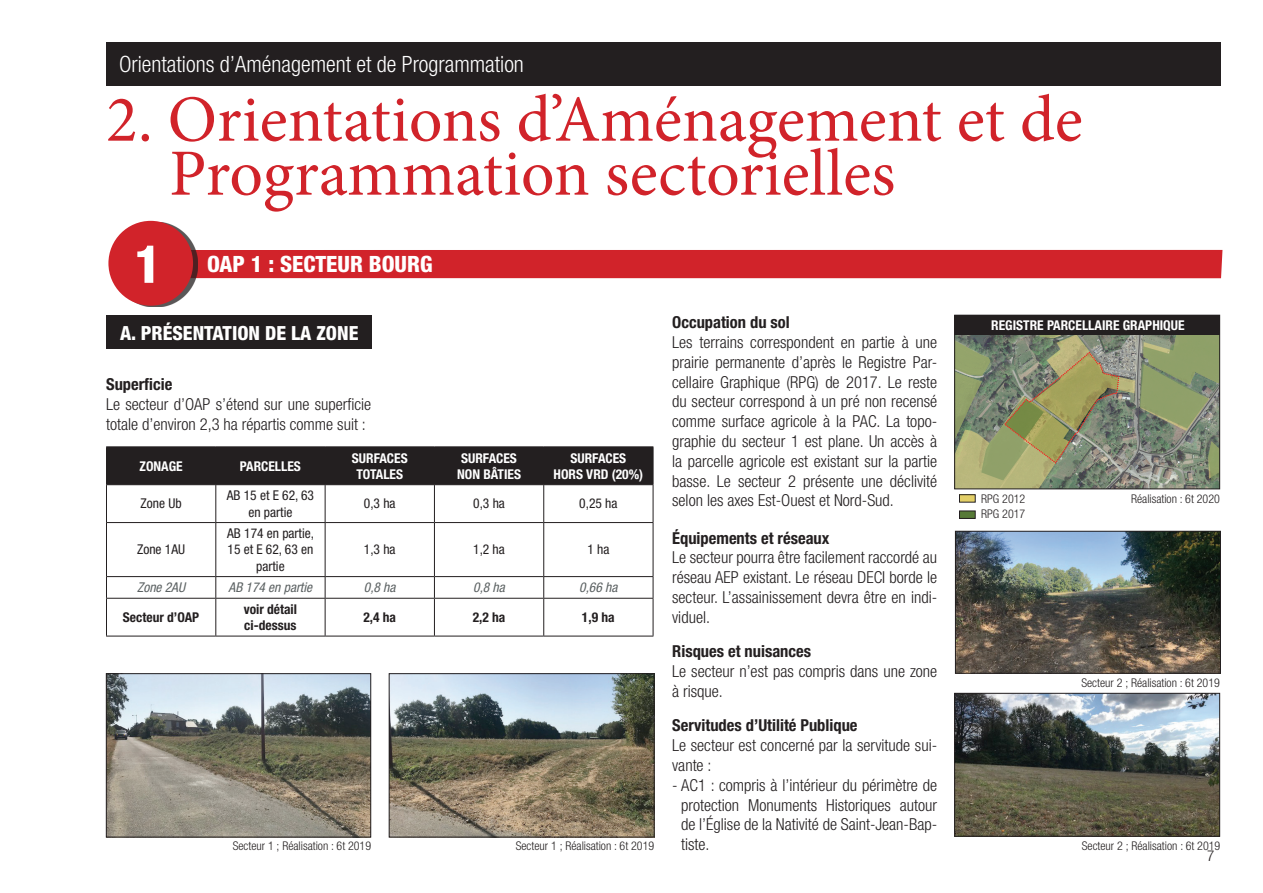
<style>
.page{position:relative;width:1263px;height:893px;background:#fff}
.page>*{position:absolute;margin:0;border:0;box-sizing:border-box;transform-origin:0 0}
.t1{font:66px/54px "Minion Pro";color:#d1232a}
.t2{font:800 condensed 52.5px "Helvetica Neue LT Std";color:#fff}
.t3{font:300 condensed 22.5px "Helvetica Neue LT Std";color:#fff}
.t4{font:800 condensed 22.5px "Helvetica Neue LT Std";color:#fff}
.t5{font:800 condensed 19.5px "Helvetica Neue LT Std";color:#fff}
.t6{font:300 condensed 16.5px/19.8px "Helvetica Neue LT Std";color:#231f20}
.t7{font:700 condensed 16.5px "Helvetica Neue LT Std";color:#231f20}
.t8{font:300 condensed 15px "Helvetica Neue LT Std";color:#231f20}
.t9{font:700 condensed 13.5px/16.2px "Helvetica Neue LT Std";color:#fff;text-align:center}
.t10{font:condensed 13.5px/16.2px "Helvetica Neue LT Std";color:#231f20;text-align:center}
.t11{font:700 condensed 13.5px/16.2px "Helvetica Neue LT Std";color:#231f20}
.t12{font:italic condensed 13.5px "Helvetica Neue LT Std";color:#5b6162}
.t13{font:300 condensed 12px/15.1px "Helvetica Neue LT Std";color:#231f20}
</style>
<div class="page">
<div style="left:106px;top:43px;width:1114px;height:43px;background:#231f20"></div>
<div style="left:197px;top:250px;width:1025px;height:28px;background:#d1232a"></div>
<div style="left:113px;top:222px;width:84px;height:85px;background:#231f20;opacity:.75"></div>
<div style="left:108px;top:221px;width:85px;height:85px;background:#d1232a;border-radius:50%"></div>
<div style="left:106px;top:315px;width:265px;height:33px;background:#231f20"></div>
<img style="left:108px;top:675px;width:261px;height:160px">
<div style="left:106px;top:673px;width:265px;height:164px;border:1px solid #231f20"></div>
<img style="left:956px;top:695px;width:262px;height:139px">
<div style="left:954px;top:693px;width:266px;height:143px;border:1px solid #231f20"></div>
<img style="left:391px;top:675px;width:261px;height:160px">
<div style="left:389px;top:673px;width:265px;height:164px;border:1px solid #231f20"></div>
<img style="left:957px;top:533px;width:262px;height:138px">
<div style="left:955px;top:531px;width:266px;height:142px;border:1px solid #231f20"></div>
<div style="left:107px;top:447px;width:546px;height:37px;background:#231f20"></div>
<hr style="left:106px;top:446px;width:110px;height:1px;background:#231f20">
<hr style="left:106px;top:447px;width:1px;height:37px;background:#231f20">
<hr style="left:216px;top:446px;width:109px;height:1px;background:#231f20">
<hr style="left:215px;top:447px;width:1px;height:37px;background:#231f20">
<hr style="left:325px;top:446px;width:109px;height:1px;background:#231f20">
<hr style="left:325px;top:447px;width:1px;height:37px;background:#231f20">
<hr style="left:434px;top:446px;width:110px;height:1px;background:#231f20">
<hr style="left:434px;top:447px;width:1px;height:37px;background:#231f20">
<hr style="left:544px;top:446px;width:109px;height:1px;background:#231f20">
<hr style="left:543px;top:447px;width:1px;height:37px;background:#231f20">
<hr style="left:653px;top:447px;width:1px;height:37px;background:#231f20">
<hr style="left:106px;top:484px;width:110px;height:1px;background:#231f20">
<hr style="left:106px;top:485px;width:1px;height:37px;background:#231f20">
<hr style="left:216px;top:484px;width:109px;height:1px;background:#231f20">
<hr style="left:215px;top:485px;width:1px;height:37px;background:#231f20">
<hr style="left:325px;top:484px;width:109px;height:1px;background:#231f20">
<hr style="left:325px;top:485px;width:1px;height:37px;background:#231f20">
<hr style="left:434px;top:484px;width:110px;height:1px;background:#231f20">
<hr style="left:434px;top:485px;width:1px;height:37px;background:#231f20">
<hr style="left:544px;top:484px;width:109px;height:1px;background:#231f20">
<hr style="left:543px;top:485px;width:1px;height:37px;background:#231f20">
<hr style="left:653px;top:485px;width:1px;height:37px;background:#231f20">
<hr style="left:106px;top:522px;width:110px;height:1px;background:#231f20">
<hr style="left:106px;top:523px;width:1px;height:53px;background:#231f20">
<hr style="left:216px;top:522px;width:109px;height:1px;background:#231f20">
<hr style="left:215px;top:523px;width:1px;height:53px;background:#231f20">
<hr style="left:325px;top:522px;width:109px;height:1px;background:#231f20">
<hr style="left:325px;top:523px;width:1px;height:53px;background:#231f20">
<hr style="left:434px;top:522px;width:110px;height:1px;background:#231f20">
<hr style="left:434px;top:523px;width:1px;height:53px;background:#231f20">
<hr style="left:544px;top:522px;width:109px;height:1px;background:#231f20">
<hr style="left:543px;top:523px;width:1px;height:53px;background:#231f20">
<hr style="left:653px;top:523px;width:1px;height:53px;background:#231f20">
<hr style="left:106px;top:576px;width:110px;height:1px;background:#231f20">
<svg style="left:106px;top:577px;width:1px;height:21px"></svg>
<hr style="left:216px;top:576px;width:109px;height:1px;background:#231f20">
<svg style="left:215px;top:577px;width:1px;height:21px"></svg>
<hr style="left:325px;top:576px;width:109px;height:1px;background:#231f20">
<svg style="left:325px;top:577px;width:1px;height:21px"></svg>
<hr style="left:434px;top:576px;width:110px;height:1px;background:#231f20">
<svg style="left:434px;top:577px;width:1px;height:21px"></svg>
<hr style="left:544px;top:576px;width:109px;height:1px;background:#231f20">
<svg style="left:543px;top:577px;width:1px;height:21px"></svg>
<svg style="left:653px;top:577px;width:1px;height:21px"></svg>
<hr style="left:106px;top:598px;width:110px;height:1px;background:#231f20">
<hr style="left:106px;top:599px;width:1px;height:37px;background:#231f20">
<hr style="left:216px;top:598px;width:109px;height:1px;background:#231f20">
<hr style="left:215px;top:599px;width:1px;height:37px;background:#231f20">
<hr style="left:325px;top:598px;width:109px;height:1px;background:#231f20">
<hr style="left:325px;top:599px;width:1px;height:37px;background:#231f20">
<hr style="left:434px;top:598px;width:110px;height:1px;background:#231f20">
<hr style="left:434px;top:599px;width:1px;height:37px;background:#231f20">
<hr style="left:544px;top:598px;width:109px;height:1px;background:#231f20">
<hr style="left:543px;top:599px;width:1px;height:37px;background:#231f20">
<hr style="left:653px;top:599px;width:1px;height:37px;background:#231f20">
<hr style="left:106px;top:636px;width:110px;height:1px;background:#231f20">
<hr style="left:216px;top:636px;width:109px;height:1px;background:#231f20">
<hr style="left:325px;top:636px;width:109px;height:1px;background:#231f20">
<hr style="left:434px;top:636px;width:110px;height:1px;background:#231f20">
<hr style="left:544px;top:636px;width:109px;height:1px;background:#231f20">
<svg style="left:956px;top:334px;width:262px;height:153px;background:#8a916f"></svg>
<div style="left:954px;top:315px;width:266px;height:174px;border:1px solid #231f20"></div>
<div style="left:959px;top:511px;width:16px;height:7px;background:#577a37"></div>
<div style="left:959px;top:511px;width:16px;height:8px;border:1px solid #231f20"></div>
<div style="left:959px;top:495px;width:16px;height:7px;background:#e3cf67"></div>
<div style="left:959px;top:494px;width:16px;height:8px;border:1px solid #231f20"></div>
<div style="left:954px;top:315px;width:266px;height:19px;background:#231f20"></div>
<h3 class="t3" style="left:119px;top:51px;width:406px">Orientations d’Aménagement et de Programmation</h3>
<h1 class="t1" style="left:169px;top:93px;width:915px;text-indent:-63px">2. Orientations d’Aménagement et de<br>Programmation sectorielles</h1>
<h2 class="t2" style="left:134px;top:232px;width:29px">1</h2>
<h3 class="t4" style="left:207px;top:250px;width:227px">OAP 1 : SECTEUR BOURG</h3>
<p class="t7" style="left:672px;top:312px;width:119px">Occupation du sol</p>
<p class="t6" style="left:672px;top:332px;width:267px;text-align:justify">Les terrains correspondent en partie à une prairie permanente d’après le Registre Par&shy;cellaire Graphique (RPG) de 2017. Le reste du secteur correspond à un pré non recensé comme surface agricole à la PAC. La topo&shy;graphie du secteur 1 est plane. Un accès à la parcelle agricole est existant sur la partie basse. Le secteur 2 présente une déclivité selon les axes Est-Ouest et Nord-Sud.</p>
<p class="t7" style="left:672px;top:528px;width:159px">Équipements et réseaux</p>
<p class="t6" style="left:672px;top:547px;width:267px;text-align:justify">Le secteur pourra être facilement raccordé au réseau AEP existant. Le réseau DECI borde le secteur. L’assainissement devra être en indi&shy;viduel.</p>
<p class="t7" style="left:672px;top:641px;width:140px">Risques et nuisances</p>
<p class="t6" style="left:672px;top:661px;width:267px">Le secteur n’est pas compris dans une zone à risque.</p>
<p class="t7" style="left:672px;top:715px;width:187px">Servitudes d’Utilité Publique</p>
<p class="t6" style="left:672px;top:735px;width:266px">Le secteur est concerné par la servitude sui&shy;vante :</p>
<p class="t6" style="left:681px;top:775px;width:258px;text-align:justify;text-indent:-9px">- AC1 : compris à l’intérieur du périmètre de protection Monuments Historiques autour de l’Église de la Nativité de Saint-Jean-Bap&shy;tiste.</p>
<p class="t9" style="left:991px;top:316px;width:195px">registre parcellaire graphique</p>
<p class="t5" style="left:120px;top:321px;width:240px">A. PRÉSENTATION DE LA ZONE</p>
<p class="t7" style="left:106px;top:374px;width:68px">Superficie</p>
<p class="t6" style="left:106px;top:394px;width:267px">Le secteur d’OAP s’étend sur une superficie totale d’environ 2,3 ha répartis comme suit :</p>
<p class="t9" style="left:140px;top:457px;width:45px">Zonage</p>
<p class="t9" style="left:240px;top:457px;width:63px">Parcelles</p>
<p class="t9" style="left:352px;top:449px;width:57px">Su rfaces totales</p>
<p class="t9" style="left:457px;top:449px;width:65px">Su rfaces non bâties</p>
<p class="t9" style="left:553px;top:449px;width:91px">Su rfaces<br>hors VRD (20%)</p>
<p class="t10" style="left:141px;top:495px;width:42px">Zone Ub</p>
<p class="t10" style="left:227px;top:487px;width:89px">AB 15 et E 62, 63 en partie</p>
<p class="t10" style="left:364px;top:495px;width:33px">0,3 ha</p>
<p class="t10" style="left:473px;top:495px;width:33px">0,3 ha</p>
<p class="t10" style="left:579px;top:495px;width:40px">0,25 ha</p>
<p class="t10" style="left:137px;top:541px;width:49px">Zone 1AU</p>
<p class="t13" style="left:981px;top:491px;width:46px">RPG 2012<br>RPG 2017</p>
<p class="t13" style="left:1131px;top:491px;width:90px">Réalisation : 6t 2020</p>
<p class="t10" style="left:227px;top:525px;width:88px">AB 174 en partie,<br>15 et E 62, 63 en partie</p>
<p class="t10" style="left:364px;top:541px;width:33px">1,3 ha</p>
<p class="t10" style="left:473px;top:541px;width:33px">1,2 ha</p>
<p class="t10" style="left:587px;top:541px;width:23px">1 ha</p>
<p class="t12" style="left:137px;top:580px;width:49px">Zone 2AU</p>
<p class="t12" style="left:229px;top:580px;width:85px">AB 174 en partie</p>
<p class="t12" style="left:364px;top:580px;width:33px">0,8 ha</p>
<p class="t12" style="left:473px;top:580px;width:33px">0,8 ha</p>
<p class="t12" style="left:579px;top:580px;width:40px">0,66 ha</p>
<p class="t11" style="left:123px;top:609px;width:78px">Secteur d’OAP</p>
<p class="t11" style="left:244px;top:601px;width:55px">voir détail ci-dessus</p>
<p class="t11" style="left:363px;top:609px;width:34px">2,4 ha</p>
<p class="t11" style="left:473px;top:609px;width:34px">2,2 ha</p>
<p class="t11" style="left:582px;top:609px;width:34px">1,9 ha</p>
<p class="t13" style="left:1081px;top:675px;width:140px">Secteur 2 ; Réalisation : 6t 2019</p>
<p class="t13" style="left:233px;top:838px;width:140px">Secteur 1 ; Réalisation : 6t 2019</p>
<p class="t13" style="left:516px;top:838px;width:140px">Secteur 1 ; Réalisation : 6t 2019</p>
<p class="t13" style="left:1082px;top:838px;width:140px">Secteur 2 ; Réalisation : 6t 2019</p>
<p class="t8" style="left:1207px;top:847px;width:9px">7</p>
</div>
